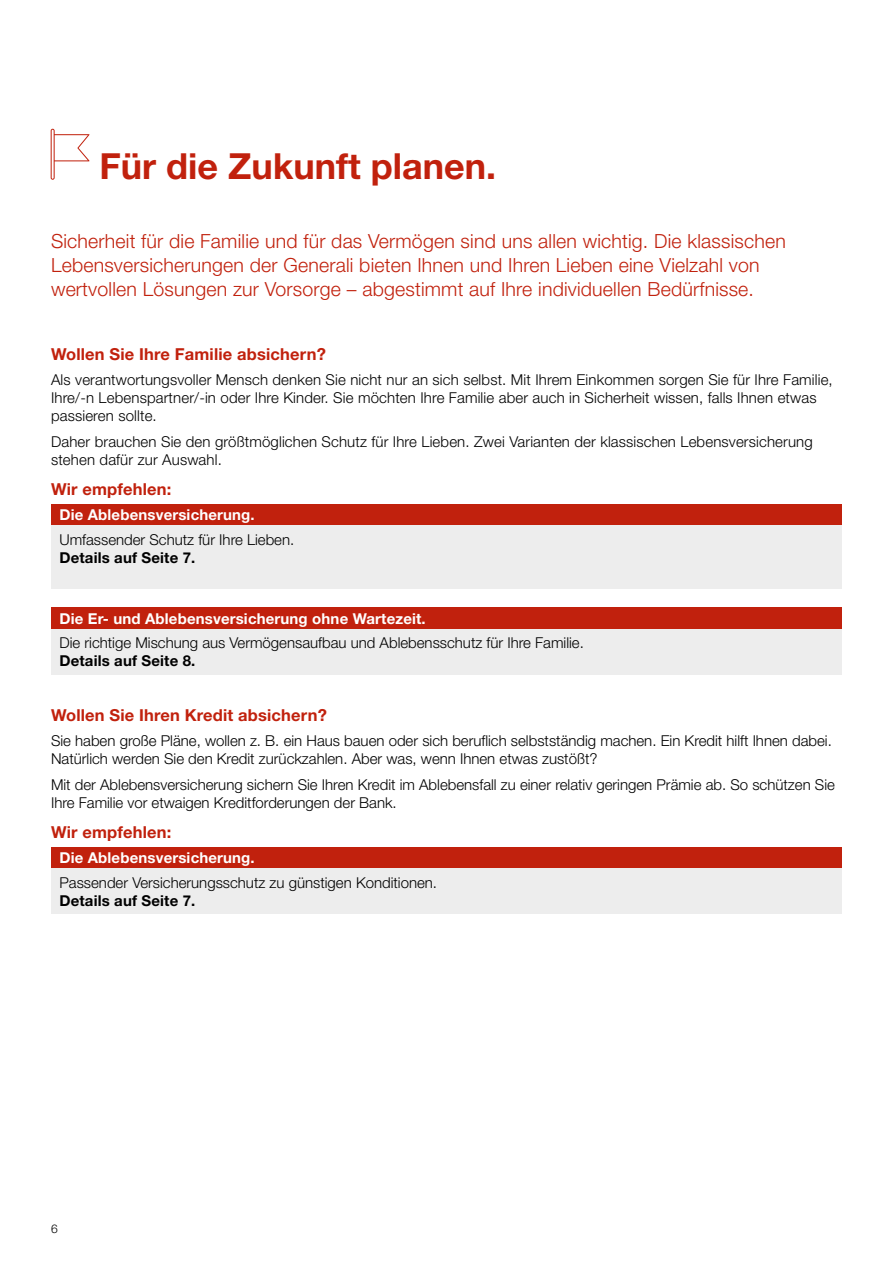
<style>
.page{position:relative;width:893px;height:1263px;background:#fff}
.page>*{position:absolute;margin:0;border:0;box-sizing:border-box;transform-origin:0 0}
.t1{font:700 36px "Helvetica Neue LT Std";color:#c1210d}
.t2{font:300 19.5px/24px "Helvetica Neue LT Std";letter-spacing:.01em;color:#c1210d}
.t3{font:700 16.5px "Helvetica Neue LT Std";letter-spacing:.01em;color:#c1210d}
.t4{font:300 15px/18px "Helvetica Neue LT Std";color:#000}
.t5{font:700 15px "Helvetica Neue LT Std";letter-spacing:.01em;color:#fff}
.t6{font:700 15px "Helvetica Neue LT Std";letter-spacing:.01em;color:#000}
.t7{font:300 12px "Helvetica Neue LT Std";color:#000}
</style>
<div class="page">
<div style="left:51px;top:504px;width:791px;height:21px;background:#c1210d"></div>
<div style="left:51px;top:525px;width:791px;height:64px;background:#ededed"></div>
<div style="left:51px;top:608px;width:791px;height:21px;background:#c1210d"></div>
<div style="left:51px;top:629px;width:791px;height:46px;background:#ededed"></div>
<div style="left:51px;top:847px;width:791px;height:21px;background:#c1210d"></div>
<div style="left:51px;top:868px;width:791px;height:46px;background:#ededed"></div>
<svg style="left:51px;top:129px;width:38px;height:51px"></svg>
<h1 class="t1" style="left:99px;top:143px;width:398px">Für die Zukunft planen.</h1>
<p class="t2" style="left:51px;top:228px;width:736px">Sicherheit für die Familie und für das Vermögen sind uns allen wichtig. Die klassischen<br>Lebensversicherungen der Generali bieten Ihnen und Ihren Lieben eine Vielzahl von wertvollen Lösungen zur Vorsorge – abgestimmt auf Ihre individuellen Bedürfnisse.</p>
<p class="t3" style="left:51px;top:344px;width:276px">Wollen Sie Ihre Familie absichern?</p>
<p class="t4" style="left:51px;top:370px;width:783px">Als verantwortungsvoller Mensch denken Sie nicht nur an sich selbst. Mit Ihrem Einkommen sorgen Sie für Ihre Familie,<br>Ihre/-n Lebenspartner/-in oder Ihre Kinder. Sie möchten Ihre Familie aber auch in Sicherheit wissen, falls Ihnen etwas passieren sollte.</p>
<p class="t4" style="left:51px;top:433px;width:763px">Daher brauchen Sie den größtmöglichen Schutz für Ihre Lieben. Zwei Varianten der klassischen Lebensversicherung stehen dafür zur Auswahl.</p>
<p class="t3" style="left:51px;top:479px;width:122px">Wir empfehlen:</p>
<p class="t5" style="left:60px;top:505px;width:197px">Die Ablebensversicherung.</p>
<p class="t4" style="left:60px;top:530px;width:236px">Umfassender Schutz für Ihre Lieben.</p>
<p class="t6" style="left:60px;top:548px;width:137px">Details auf Seite 7.</p>
<p class="t5" style="left:60px;top:609px;width:368px">Die Er- und Ablebensversicherung ohne Wartezeit.</p>
<p class="t4" style="left:60px;top:633px;width:526px">Die richtige Mischung aus Vermögensaufbau und Ablebensschutz für Ihre Familie.</p>
<p class="t6" style="left:60px;top:652px;width:137px">Details auf Seite 8.</p>
<p class="t3" style="left:51px;top:705px;width:277px">Wollen Sie Ihren Kredit absichern?</p>
<p class="t4" style="left:51px;top:731px;width:782px">Sie haben große Pläne, wollen z. B. ein Haus bauen oder sich beruflich selbstständig machen. Ein Kredit hilft Ihnen dabei.<br>Natürlich werden Sie den Kredit zurückzahlen. Aber was, wenn Ihnen etwas zustößt?</p>
<p class="t4" style="left:51px;top:775px;width:785px">Mit der Ablebensversicherung sichern Sie Ihren Kredit im Ablebensfall zu einer relativ geringen Prämie ab. So schützen Sie<br>Ihre Familie vor etwaigen Kreditforderungen der Bank.</p>
<p class="t3" style="left:51px;top:822px;width:122px">Wir empfehlen:</p>
<p class="t5" style="left:60px;top:848px;width:197px">Die Ablebensversicherung.</p>
<p class="t4" style="left:60px;top:873px;width:379px">Passender Versicherungsschutz zu günstigen Konditionen.</p>
<p class="t6" style="left:60px;top:891px;width:137px">Details auf Seite 7.</p>
<p class="t7" style="left:51px;top:1222px;width:8px">6</p>
</div>
